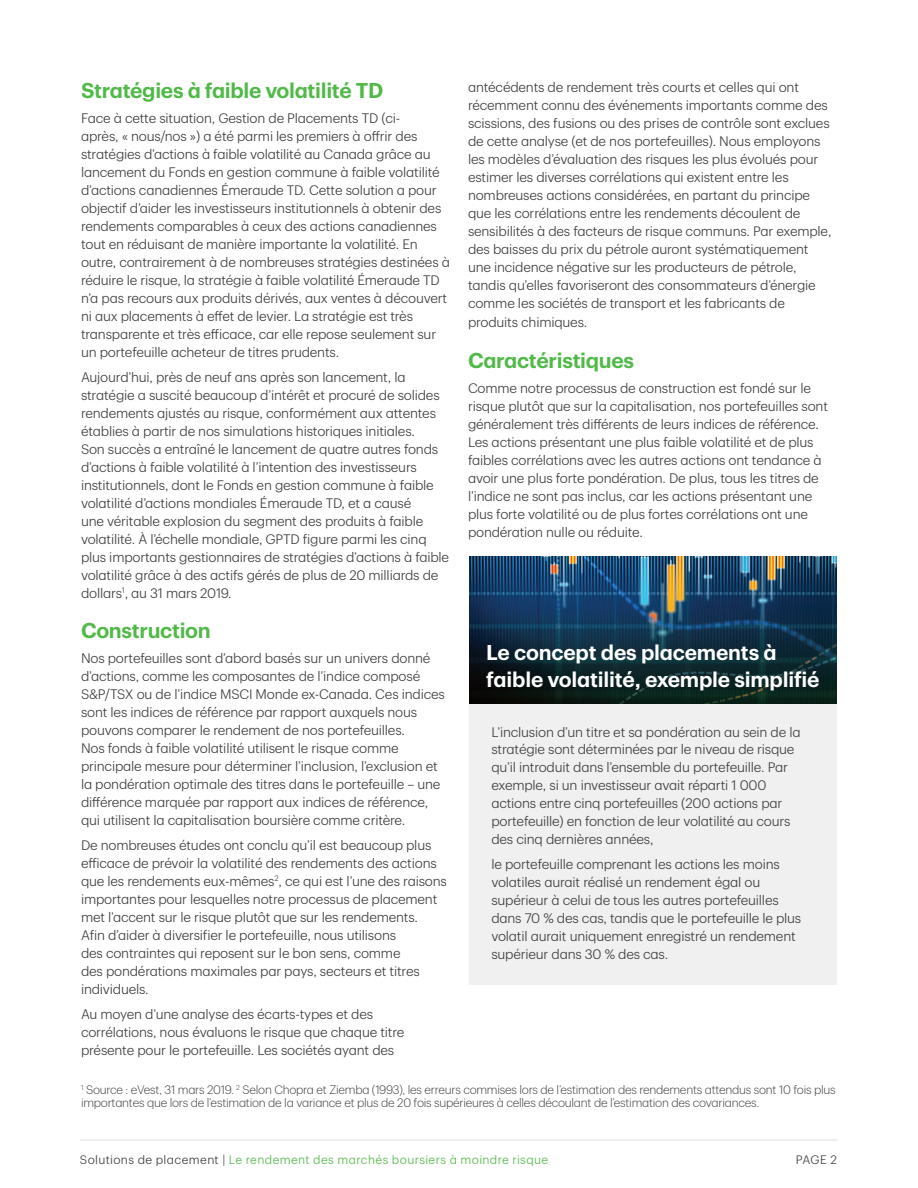
<style>
.page{position:relative;width:918px;height:1188px;background:#fff}
.page>*{position:absolute;margin:0;border:0;box-sizing:border-box;transform-origin:0 0}
.t1{font:600 21px "TD Graphik";letter-spacing:-.015em;color:#51b948}
.t2{font:600 21px/27px "TD Graphik";letter-spacing:-.01em;color:#fff}
.t3{font:300 13.5px/18px "TD Graphik";letter-spacing:-.015em;color:#3e3e3f}
.t4{font:300 12px/12.8px "TD Graphik";letter-spacing:-.02em;color:#3e3e3f}
.t5{font:300 12px "TD Graphik";letter-spacing:.03em;color:#51b948}
.t6{font:300 12px "TD Graphik";color:#3e3e3f}
.s1{color:#3e3e3f}
</style>
<div class="page">
<hr style="left:80px;top:1139px;width:757px;height:2px;background:#231f20">
<div style="left:469px;top:557px;width:368px;height:428px;background:#f0f0f0"></div>
<img style="left:469px;top:557px;width:368px;height:47px">
<img style="left:469px;top:604px;width:368px;height:100px">
<h2 class="t1" style="left:81px;top:75px;width:304px">Stratégies à faible volatilité TD</h2>
<p class="t3" style="left:81px;top:108px;width:371px">Face à cette situation, Gestion de Placements TD (ci-<br>après, « nous/nos ») a été parmi les premiers à offrir des stratégies d’actions à faible volatilité au Canada grâce au lancement du Fonds en gestion commune à faible volatilité d’actions canadiennes Émeraude TD. Cette solution a pour objectif d’aider les investisseurs institutionnels à obtenir des rendements comparables à ceux des actions canadiennes tout en réduisant de manière importante la volatilité. En outre, contrairement à de nombreuses stratégies destinées à réduire le risque, la stratégie à faible volatilité Émeraude TD n’a pas recours aux produits dérivés, aux ventes à découvert ni aux placements à effet de levier. La stratégie est très transparente et très efficace, car elle repose seulement sur un portefeuille acheteur de titres prudents.</p>
<p class="t3" style="left:81px;top:367px;width:370px">Aujourd’hui, près de neuf ans après son lancement, la stratégie a suscité beaucoup d’intérêt et procuré de solides rendements ajustés au risque, conformément aux attentes établies à partir de nos simulations historiques initiales.<br>Son succès a entraîné le lancement de quatre autres fonds d’actions à faible volatilité à l’intention des investisseurs institutionnels, dont le Fonds en gestion commune à faible volatilité d’actions mondiales Émeraude TD, et a causé<br>une véritable explosion du segment des produits à faible volatilité. À l’échelle mondiale, GPTD figure parmi les cinq plus importants gestionnaires de stratégies d’actions à faible volatilité grâce à des actifs gérés de plus de 20 milliards de dollars<sup>1</sup>, au 31 mars 2019.</p>
<h2 class="t1" style="left:81px;top:615px;width:131px">Construction</h2>
<p class="t3" style="left:81px;top:648px;width:365px">Nos portefeuilles sont d’abord basés sur un univers donné d’actions, comme les composantes de l’indice composé S&amp;P/TSX ou de l’indice MSCI Monde ex-Canada. Ces indices sont les indices de référence par rapport auxquels nous pouvons comparer le rendement de nos portefeuilles.<br>Nos fonds à faible volatilité utilisent le risque comme principale mesure pour déterminer l’inclusion, l’exclusion et la pondération optimale des titres dans le portefeuille – une différence marquée par rapport aux indices de référence, qui utilisent la capitalisation boursière comme critère.</p>
<p class="t3" style="left:81px;top:835px;width:367px">De nombreuses études ont conclu qu’il est beaucoup plus efficace de prévoir la volatilité des rendements des actions que les rendements eux-mêmes<sup>2</sup>, ce qui est l’une des raisons importantes pour lesquelles notre processus de placement met l’accent sur le risque plutôt que sur les rendements.<br>Afin d’aider à diversifier le portefeuille, nous utilisons<br>des contraintes qui reposent sur le bon sens, comme<br>des pondérations maximales par pays, secteurs et titres individuels.</p>
<p class="t3" style="left:81px;top:1004px;width:325px">Au moyen d’une analyse des écarts-types et des corrélations, nous évaluons le risque que chaque titre présente pour le portefeuille. Les sociétés ayant des</p>
<p class="t3" style="left:468px;top:77px;width:365px">antécédents de rendement très courts et celles qui ont récemment connu des événements importants comme des scissions, des fusions ou des prises de contrôle sont exclues de cette analyse (et de nos portefeuilles). Nous employons les modèles d’évaluation des risques les plus évolués pour estimer les diverses corrélations qui existent entre les nombreuses actions considérées, en partant du principe que les corrélations entre les rendements découlent de sensibilités à des facteurs de risque communs. Par exemple, des baisses du prix du pétrole auront systématiquement une incidence négative sur les producteurs de pétrole, tandis qu’elles favoriseront des consommateurs d’énergie comme les sociétés de transport et les fabricants de</p>
<p class="t3" style="left:468px;top:312px;width:121px">produits chimiques.</p>
<h2 class="t1" style="left:468px;top:344px;width:168px">Caractéristiques</h2>
<p class="t3" style="left:468px;top:378px;width:362px">Comme notre processus de construction est fondé sur le risque plutôt que sur la capitalisation, nos portefeuilles sont généralement très différents de leurs indices de référence.<br>Les actions présentant une plus faible volatilité et de plus faibles corrélations avec les autres actions ont tendance à avoir une plus forte pondération. De plus, tous les titres de l’indice ne sont pas inclus, car les actions présentant une plus forte volatilité ou de plus fortes corrélations ont une pondération nulle ou réduite.</p>
<p class="t2" style="left:486px;top:637px;width:335px">Le concept des placements à faible volatilité, exemple simplifié</p>
<p class="t3" style="left:491px;top:721px;width:311px">L’inclusion d’un titre et sa pondération au sein de la stratégie sont déterminées par le niveau de risque qu’il introduit dans l’ensemble du portefeuille. Par exemple, si un investisseur avait réparti 1 000 actions entre cinq portefeuilles (200 actions par portefeuille) en fonction de leur volatilité au cours des cinq dernières années,</p>
<p class="t3" style="left:491px;top:854px;width:311px">le portefeuille comprenant les actions les moins volatiles aurait réalisé un rendement égal ou supérieur à celui de tous les autres portefeuilles dans 70 % des cas, tandis que le portefeuille le plus volatil aurait uniquement enregistré un rendement supérieur dans 30 % des cas.</p>
<p class="t4" style="left:81px;top:1083px;width:756px"><sup>1</sup> Source : eVest, 31 mars 2019. <sup>2</sup> Selon Chopra et Ziemba (1993), les erreurs commises lors de l’estimation des rendements attendus sont 10 fois plus importantes que lors de l’estimation de la variance et plus de 20 fois supérieures à celles découlant de l’estimation des covariances.</p>
<p class="t5" style="left:80px;top:1151px;width:470px"><span class="s1">Solutions de placement |</span> Le rendement des marchés boursiers à moindre risque</p>
<p class="t6" style="left:796px;top:1151px;width:43px">PAGE 2</p>
</div>
